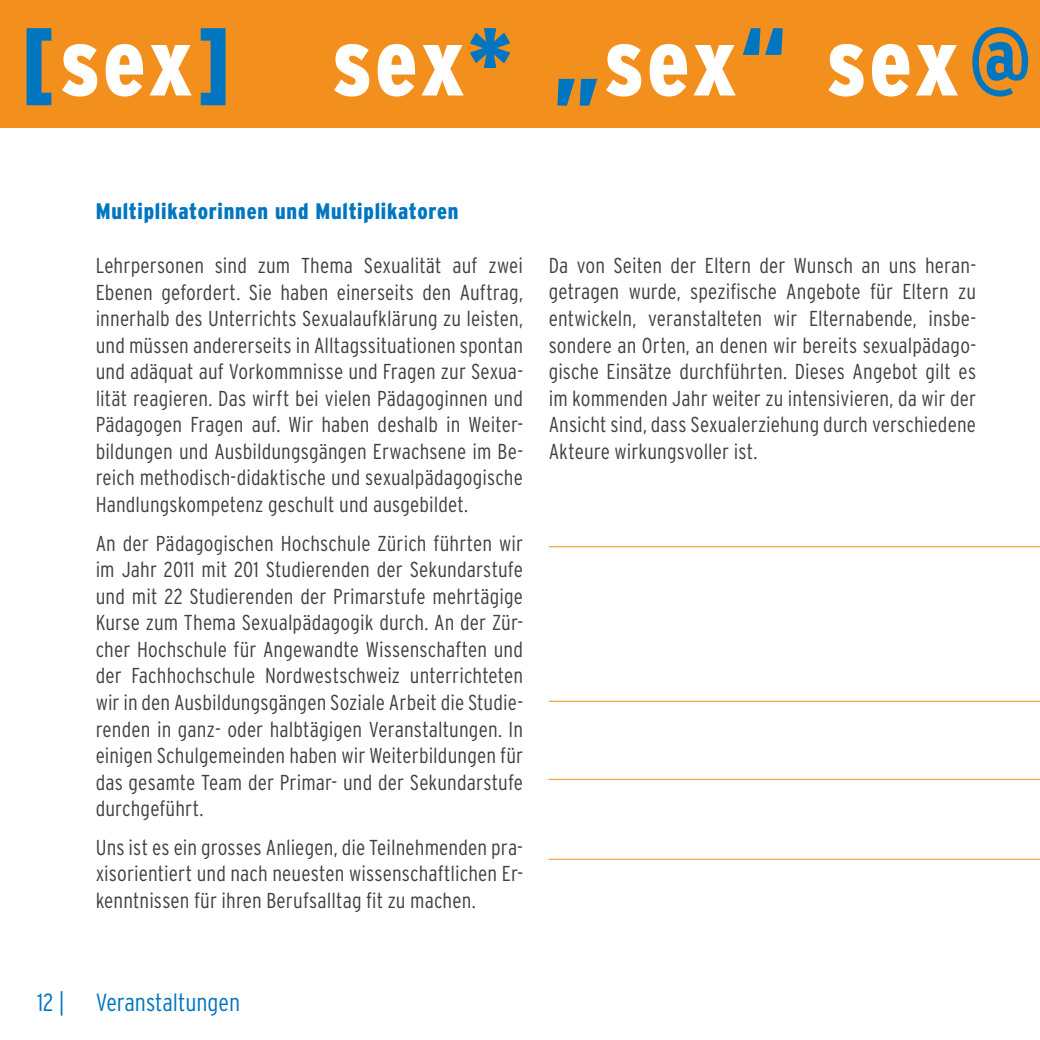
<style>
.page{position:relative;width:1040px;height:1040px;background:#fff}
.page>*{position:absolute;margin:0;border:0;box-sizing:border-box;transform-origin:0 0}
.t1{font:300 condensed 24.75px "Interstate";color:#0076c0}
.t2{font:900 condensed 22.5px "Interstate";letter-spacing:.035em;color:#0076c0}
.t3{font:300 condensed 21.6px/26.6px "Interstate";letter-spacing:.005em;color:#414042;text-align:justify}
</style>
<div class="page">
<div style="left:0;top:0;width:1040px;height:128px;background:#f3901d"></div>
<svg style="left:828px;top:44px;width:35px;height:53px"></svg>
<svg style="left:872px;top:44px;width:37px;height:53px"></svg>
<svg style="left:916px;top:45px;width:42px;height:50px"></svg>
<svg style="left:972px;top:27px;width:56px;height:70px"></svg>
<svg style="left:606px;top:44px;width:35px;height:53px"></svg>
<svg style="left:649px;top:44px;width:38px;height:53px"></svg>
<svg style="left:693px;top:45px;width:42px;height:50px"></svg>
<svg style="left:62px;top:44px;width:35px;height:53px"></svg>
<svg style="left:106px;top:44px;width:37px;height:53px"></svg>
<svg style="left:149px;top:45px;width:43px;height:50px"></svg>
<svg style="left:334px;top:44px;width:35px;height:53px"></svg>
<svg style="left:377px;top:44px;width:38px;height:53px"></svg>
<svg style="left:421px;top:28px;width:89px;height:67px"></svg>
<svg style="left:557px;top:79px;width:40px;height:27px"></svg>
<svg style="left:743px;top:28px;width:39px;height:27px"></svg>
<svg style="left:27px;top:28px;width:24px;height:77px"></svg>
<svg style="left:201px;top:28px;width:24px;height:77px"></svg>
<hr style="left:549px;top:546px;width:491px;height:1px;background:#f3901d">
<hr style="left:549px;top:701px;width:491px;height:1px;background:#f3901d">
<hr style="left:549px;top:779px;width:491px;height:1px;background:#f3901d">
<hr style="left:549px;top:859px;width:491px;height:1px;background:#f3901d">
<p class="t2" style="left:96px;top:199px;width:364px">Multiplikatorinnen und Multiplikatoren</p>
<p class="t3" style="left:96px;top:252px;width:429px">Lehrpersonen sind zum Thema Sexualität auf zwei Ebenen gefordert. Sie haben einerseits den Auftrag, innerhalb des Unterrichts Sexualaufklärung zu leisten, und müssen andererseits in Alltagssituationen spontan und adäquat auf Vorkommnisse und Fragen zur Sexua&shy;lität reagieren. Das wirft bei vielen Pädagoginnen und Pädagogen Fragen auf. Wir haben deshalb in Weiter&shy;bildungen und Ausbildungsgängen Erwachsene im Be&shy;reich methodisch-didaktische und sexualpädagogische Handlungskompetenz geschult und ausgebildet.</p>
<p class="t3" style="left:96px;top:529px;width:429px">An der Pädagogischen Hochschule Zürich führten wir im Jahr 2011 mit 201 Studierenden der Sekundarstufe und mit 22 Studierenden der Primarstufe mehrtägige Kurse zum Thema Sexualpädagogik durch. An der Zür&shy;cher Hochschule für Angewandte Wissenschaften und der Fachhochschule Nordwestschweiz unterrichteten wir in den Ausbildungsgängen Soziale Arbeit die Studie&shy;renden in ganz- oder halbtägigen Veranstaltungen. In einigen Schulgemeinden haben wir Weiterbildungen für das gesamte Team der Primar- und der Sekundarstufe durchgeführt.</p>
<p class="t3" style="left:96px;top:834px;width:429px">Uns ist es ein grosses Anliegen, die Teilnehmenden pra&shy;xisorientiert und nach neuesten wissenschaftlichen Er&shy;kenntnissen für ihren Berufsalltag fit zu machen.</p>
<p class="t3" style="left:549px;top:252px;width:429px">Da von Seiten der Eltern der Wunsch an uns heran&shy;getragen wurde, spezifische Angebote für Eltern zu entwickeln, veranstalteten wir Elternabende, insbe&shy;sondere an Orten, an denen wir bereits sexualpädago&shy;gische Einsätze durchführten. Dieses Angebot gilt es im kommenden Jahr weiter zu intensivieren, da wir der Ansicht sind, dass Sexualerziehung durch verschiedene Akteure wirkungsvoller ist.</p>
<p class="t1" style="left:37px;top:988px;width:29px">12 |</p>
<p class="t1" style="left:96px;top:988px;width:146px">Veranstaltungen</p>
</div>
